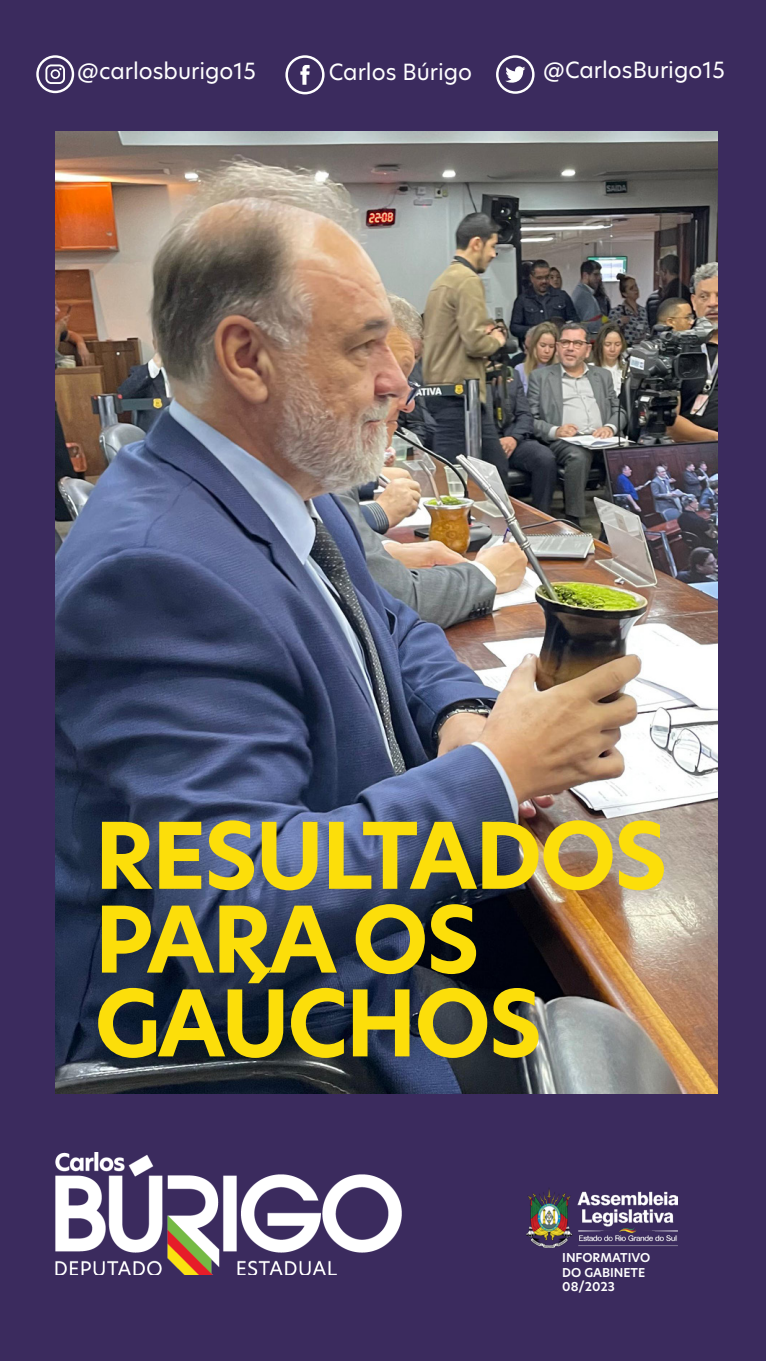
<style>
.page{position:relative;width:766px;height:1361px;background:#fff}
.page>*{position:absolute;margin:0;border:0;box-sizing:border-box;transform-origin:0 0}
.t1{font:700 89.7px "New Hero";letter-spacing:-.025em;color:#fcde0a}
.t2{font:21.9px "New Hero";color:#fff}
.t3{font:600 12px "New Hero";color:#fff}
</style>
<div class="page">
<div style="left:0;top:0;width:765px;height:1361px;background:#3b2b5e"></div>
<img style="left:55px;top:132px;width:662px;height:962px">
<svg style="left:496px;top:55px;width:38px;height:39px"></svg>
<svg style="left:285px;top:55px;width:39px;height:39px"></svg>
<svg style="left:36px;top:55px;width:38px;height:38px"></svg>
<img style="left:526px;top:1188px;width:151px;height:60px">
<img style="left:55px;top:1152px;width:346px;height:122px">
<p class="t2" style="left:77px;top:56px;width:180px">@carlosburigo15</p>
<p class="t2" style="left:329px;top:57px;width:145px">Carlos Búrigo</p>
<p class="t2" style="left:543px;top:55px;width:183px">@CarlosBurigo15</p>
<p class="t1" style="left:95px;top:795px;width:574px">RESULTADOS</p>
<p class="t1" style="left:95px;top:878px;width:386px">PARA OS</p>
<p class="t1" style="left:95px;top:962px;width:449px">GAÚCHOS</p>
<p class="t3" style="left:562px;top:1249px;width:90px">INFORMATIVO</p>
<p class="t3" style="left:562px;top:1264px;width:85px">DO GABINETE</p>
<p class="t3" style="left:562px;top:1278px;width:54px">08/2023</p>
</div>
